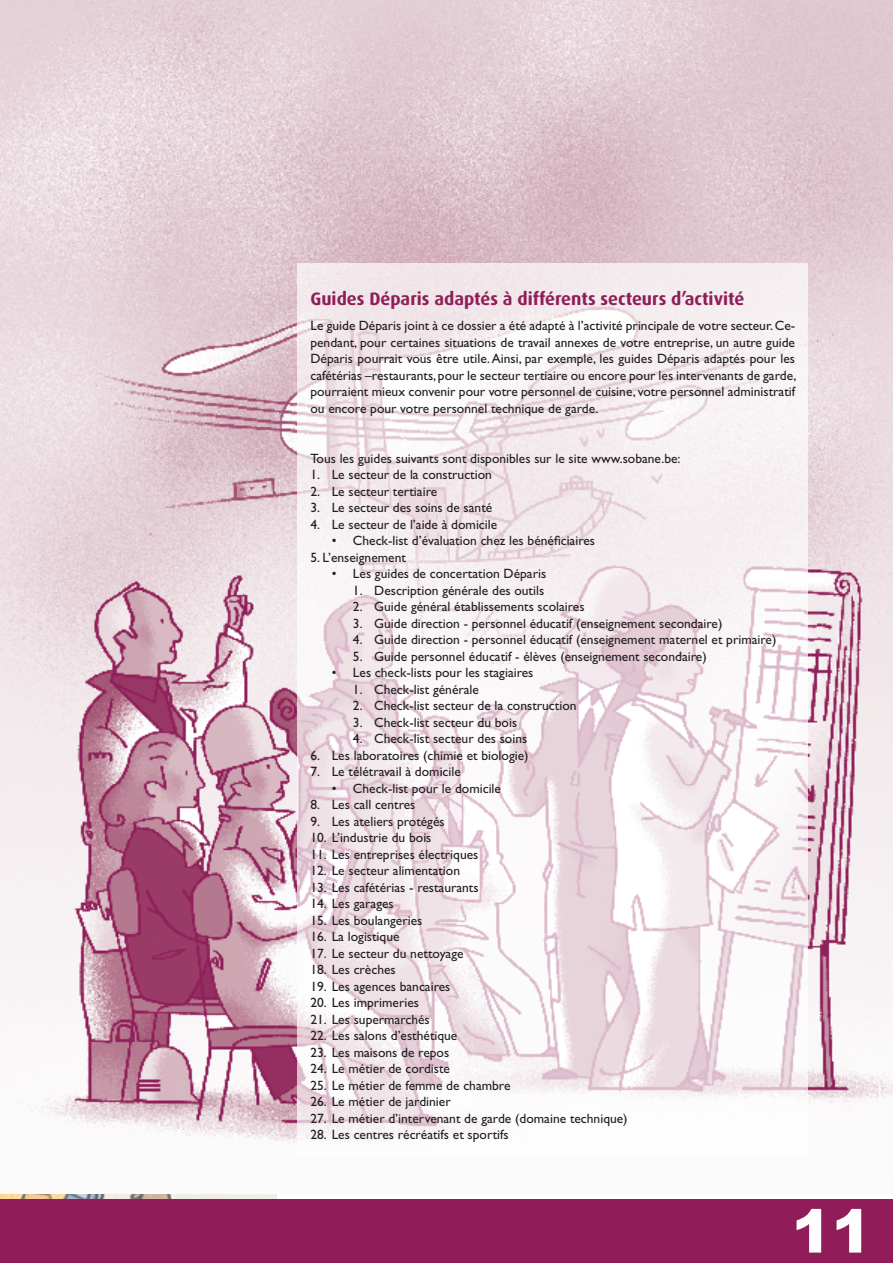
<style>
.page{position:relative;width:893px;height:1263px;background:#fff}
.page>*{position:absolute;margin:0;border:0;box-sizing:border-box;transform-origin:0 0}
.t1{font:900 60px "Arial";color:#fff}
.t2{font:700 18px "Dax";color:#901d59}
.t3{font:13.5px/16.5px "Gill Sans";color:#231f20;text-align:justify}
</style>
<div class="page">
<div style="left:0;top:1199px;width:893px;height:64px;background:#901d59"></div>
<img style="left:0;top:0;width:893px;height:1144px">
<svg style="left:298px;top:264px;width:510px;height:880px"></svg>
<h2 class="t2" style="left:310px;top:289px;width:435px">Guides Déparis adaptés à différents secteurs d’activité</h2>
<p class="t3" style="left:310px;top:317px;width:487px">Le guide Déparis joint à ce dossier a été adapté à l’activité principale de votre secteur. Ce&shy;pendant, pour certaines situations de travail annexes de votre entreprise, un autre guide Déparis pourrait vous être utile. Ainsi, par exemple, les guides Déparis adaptés pour les cafétérias –restaurants, pour le secteur tertiaire ou encore pour les intervenants de garde, pourraient mieux convenir pour votre personnel de cuisine, votre personnel administratif ou encore pour votre personnel technique de garde.</p>
<p class="t3" style="left:310px;top:450px;width:372px">Tous les guides suivants sont disponibles sur le site www.sobane.be:</p>
<p class="t3" style="left:310px;top:466px;width:183px">1. Le secteur de la construction</p>
<p class="t3" style="left:310px;top:483px;width:128px">2. Le secteur tertiaire</p>
<p class="t3" style="left:310px;top:499px;width:183px">3. Le secteur des soins de santé</p>
<p class="t3" style="left:310px;top:516px;width:188px">4. Le secteur de l’aide à domicile</p>
<p class="t3" style="left:332px;top:532px;width:265px">• Check-list d’évaluation chez les bénéficiaires</p>
<p class="t3" style="left:310px;top:549px;width:97px">5. L’enseignement</p>
<p class="t3" style="left:332px;top:565px;width:216px">• Les guides de concertation Déparis</p>
<p class="t3" style="left:353px;top:582px;width:193px">1. Description générale des outils</p>
<p class="t3" style="left:353px;top:598px;width:233px">2. Guide général établissements scolaires</p>
<p class="t3" style="left:353px;top:615px;width:371px">3. Guide direction - personnel éducatif (enseignement secondaire)</p>
<p class="t3" style="left:353px;top:631px;width:425px">4. Guide direction - personnel éducatif (enseignement maternel et primaire)</p>
<p class="t3" style="left:353px;top:648px;width:355px">5. Guide personnel éducatif - élèves (enseignement secondaire)</p>
<p class="t3" style="left:332px;top:664px;width:203px">• Les check-lists pour les stagiaires</p>
<p class="t3" style="left:353px;top:681px;width:128px">1. Check-list générale</p>
<p class="t3" style="left:353px;top:697px;width:225px">2. Check-list secteur de la construction</p>
<p class="t3" style="left:353px;top:714px;width:166px">3. Check-list secteur du bois</p>
<p class="t3" style="left:353px;top:730px;width:176px">4. Check-list secteur des soins</p>
<p class="t3" style="left:310px;top:747px;width:220px">6. Les laboratoires (chimie et biologie)</p>
<p class="t3" style="left:310px;top:763px;width:152px">7. Le télétravail à domicile</p>
<p class="t3" style="left:332px;top:780px;width:171px">• Check-list pour le domicile</p>
<p class="t3" style="left:310px;top:796px;width:107px">8. Les call centres</p>
<p class="t3" style="left:310px;top:813px;width:136px">9. Les ateliers protégés</p>
<p class="t3" style="left:310px;top:829px;width:123px">10. L’industrie du bois</p>
<p class="t3" style="left:310px;top:846px;width:169px">11. Les entreprises électriques</p>
<p class="t3" style="left:310px;top:862px;width:151px">12. Le secteur alimentation</p>
<p class="t3" style="left:310px;top:879px;width:170px">13. Les cafétérias - restaurants</p>
<p class="t3" style="left:310px;top:895px;width:85px">14. Les garages</p>
<p class="t3" style="left:310px;top:912px;width:113px">15. Les boulangeries</p>
<p class="t3" style="left:310px;top:928px;width:91px">16. La logistique</p>
<p class="t3" style="left:310px;top:945px;width:155px">17. Le secteur du nettoyage</p>
<p class="t3" style="left:310px;top:961px;width:87px">18. Les crèches</p>
<p class="t3" style="left:310px;top:978px;width:142px">19. Les agences bancaires</p>
<p class="t3" style="left:310px;top:994px;width:110px">20. Les imprimeries</p>
<p class="t3" style="left:310px;top:1011px;width:121px">21. Les supermarchés</p>
<p class="t3" style="left:310px;top:1027px;width:149px">22. Les salons d’esthétique</p>
<p class="t3" style="left:310px;top:1044px;width:140px">23. Les maisons de repos</p>
<p class="t3" style="left:310px;top:1060px;width:141px">24. Le métier de cordiste</p>
<p class="t3" style="left:310px;top:1077px;width:202px">25. Le métier de femme de chambre</p>
<p class="t3" style="left:310px;top:1093px;width:142px">26. Le métier de jardinier</p>
<p class="t3" style="left:310px;top:1110px;width:319px">27. Le métier d’intervenant de garde (domaine technique)</p>
<p class="t3" style="left:310px;top:1126px;width:200px">28. Les centres récréatifs et sportifs</p>
<h1 class="t1" style="left:792px;top:1198px;width:82px">11</h1>
</div>
